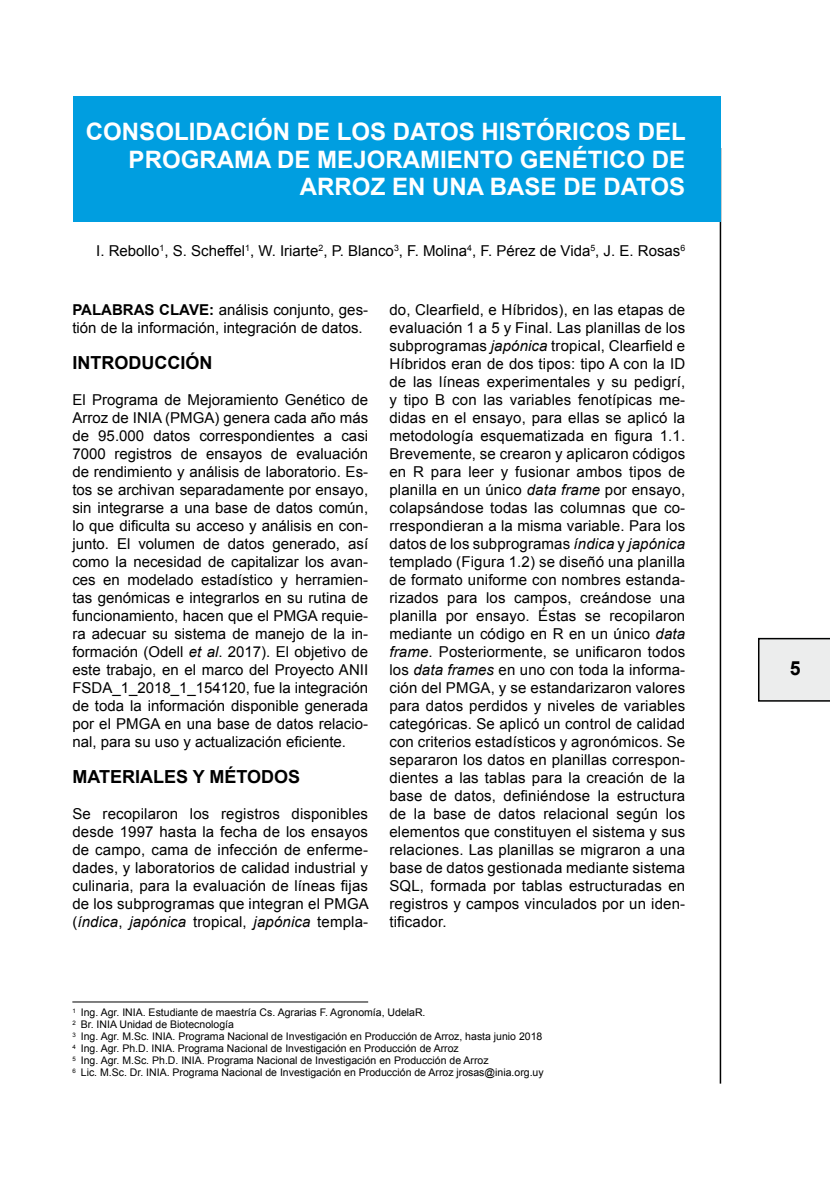
<style>
.page{position:relative;width:830px;height:1191px;background:#fff}
.page>*{position:absolute;margin:0;border:0;box-sizing:border-box;transform-origin:0 0}
.t1{font:700 24px/27.6px "Arial";color:#fff;text-align:right}
.t2{font:700 19.5px "Arial";color:#000}
.t3{font:700 18px "Arial";color:#000}
.t4{font:15px/18px "Arial";color:#000;text-align:justify}
.t5{font:10.5px/12px "Arial";color:#000}
.s1{font-weight:700}
.s2{font-style:italic}
</style>
<div class="page">
<svg style="left:758px;top:638px;width:71px;height:63px;background:#dedfdf"></svg>
<hr style="left:719px;top:97px;width:1px;height:986px;background:#000">
<div style="left:74px;top:96px;width:646px;height:126px;background:#009ee0"></div>
<hr style="left:72px;top:1001px;width:296px;height:1px;background:#000">
<h1 class="t1" style="left:86px;top:118px;width:601px">CONSOLIDACIÓN DE LOS DATOS HISTÓRICOS DEL<br>PROGRAMA DE MEJORAMIENTO GENÉTICO DE<br>ARROZ EN UNA BASE DE DATOS</h1>
<p class="t4" style="left:96px;top:242px;width:590px">I. Rebollo<sup>1</sup>, S. Scheffel<sup>1</sup>, W. Iriarte<sup>2</sup>, P. Blanco<sup>3</sup>, F. Molina<sup>4</sup>, F. Pérez de Vida<sup>5</sup>, J. E. Rosas<sup>6</sup></p>
<p class="t4" style="left:72px;top:301px;width:297px"><span class="s1">PALABRAS CLAVE:</span> análisis conjunto, ges&shy;tión de la información, integración de datos.</p>
<p class="t3" style="left:72px;top:351px;width:141px">INTRODUCCIÓN</p>
<p class="t4" style="left:72px;top:391px;width:297px">El Programa de Mejoramiento Genético de Arroz de INIA (PMGA) genera cada año más de 95.000 datos correspondientes a casi 7000 registros de ensayos de evaluación de rendimiento y análisis de laboratorio. Es&shy;tos se archivan separadamente por ensayo, sin integrarse a una base de datos común, lo que dificulta su acceso y análisis en con&shy;junto. El volumen de datos generado, así como la necesidad de capitalizar los avan&shy;ces en modelado estadístico y herramien&shy;tas genómicas e integrarlos en su rutina de funcionamiento, hacen que el PMGA requie&shy;ra adecuar su sistema de manejo de la in&shy;formación (Odell <span class="s2">et al</span>. 2017). El objetivo de este trabajo, en el marco del Proyecto ANII FSDA_1_2018_1_154120, fue la integración de toda la información disponible generada por el PMGA en una base de datos relacio&shy;nal, para su uso y actualización eficiente.</p>
<p class="t3" style="left:72px;top:765px;width:229px">MATERIALES Y MÉTODOS</p>
<p class="t4" style="left:72px;top:805px;width:298px">Se recopilaron los registros disponibles desde 1997 hasta la fecha de los ensayos de campo, cama de infección de enferme&shy;dades, y laboratorios de calidad industrial y culinaria, para la evaluación de líneas fijas de los subprogramas que integran el PMGA (<span class="s2">índica</span>, <span class="s2">japónica</span> tropical, <span class="s2">japónica</span> templa-</p>
<p class="t4" style="left:389px;top:301px;width:297px">do, Clearfield, e Híbridos), en las etapas de evaluación 1 a 5 y Final. Las planillas de los subprogramas <span class="s2">japónica</span> tropical, Clearfield e Híbridos eran de dos tipos: tipo A con la ID de las líneas experimentales y su pedigrí, y tipo B con las variables fenotípicas me&shy;didas en el ensayo, para ellas se aplicó la metodología esquematizada en figura 1.1.<br>Brevemente, se crearon y aplicaron códigos en R para leer y fusionar ambos tipos de planilla en un único <span class="s2">data frame</span> por ensayo, colapsándose todas las columnas que co&shy;rrespondieran a la misma variable. Para los datos de los subprogramas <span class="s2">índica</span> y <span class="s2">japónica </span>templado (Figura 1.2) se diseñó una planilla de formato uniforme con nombres estanda&shy;rizados para los campos, creándose una planilla por ensayo. Éstas se recopilaron mediante un código en R en un único <span class="s2">data frame</span>. Posteriormente, se unificaron todos los <span class="s2">data frames</span> en uno con toda la informa&shy;ción del PMGA, y se estandarizaron valores para datos perdidos y niveles de variables categóricas. Se aplicó un control de calidad con criterios estadísticos y agronómicos. Se separaron los datos en planillas correspon&shy;dientes a las tablas para la creación de la base de datos, definiéndose la estructura de la base de datos relacional según los elementos que constituyen el sistema y sus relaciones. Las planillas se migraron a una base de datos gestionada mediante sistema SQL, formada por tablas estructuradas en registros y campos vinculados por un iden&shy;tificador.</p>
<p class="t5" style="left:72px;top:1006px;width:472px"><sup>1</sup> Ing. Agr. INIA. Estudiante de maestría Cs. Agrarias F. Agronomía, UdelaR.<br><sup>2</sup> Br. INIA Unidad de Biotecnología<br><sup>3</sup> Ing. Agr. M.Sc. INIA. Programa Nacional de Investigación en Producción de Arroz, hasta junio 2018<br><sup>4</sup> Ing. Agr. Ph.D. INIA. Programa Nacional de Investigación en Producción de Arroz<br><sup>5</sup> Ing. Agr. M.Sc. Ph.D. INIA. Programa Nacional de Investigación en Producción de Arroz<br><sup>6</sup> Lic. M.Sc. Dr. INIA. Programa Nacional de Investigación en Producción de Arroz jrosas@inia.org.uy</p>
<h2 class="t2" style="left:789px;top:654px;width:12px">5</h2>
</div>
